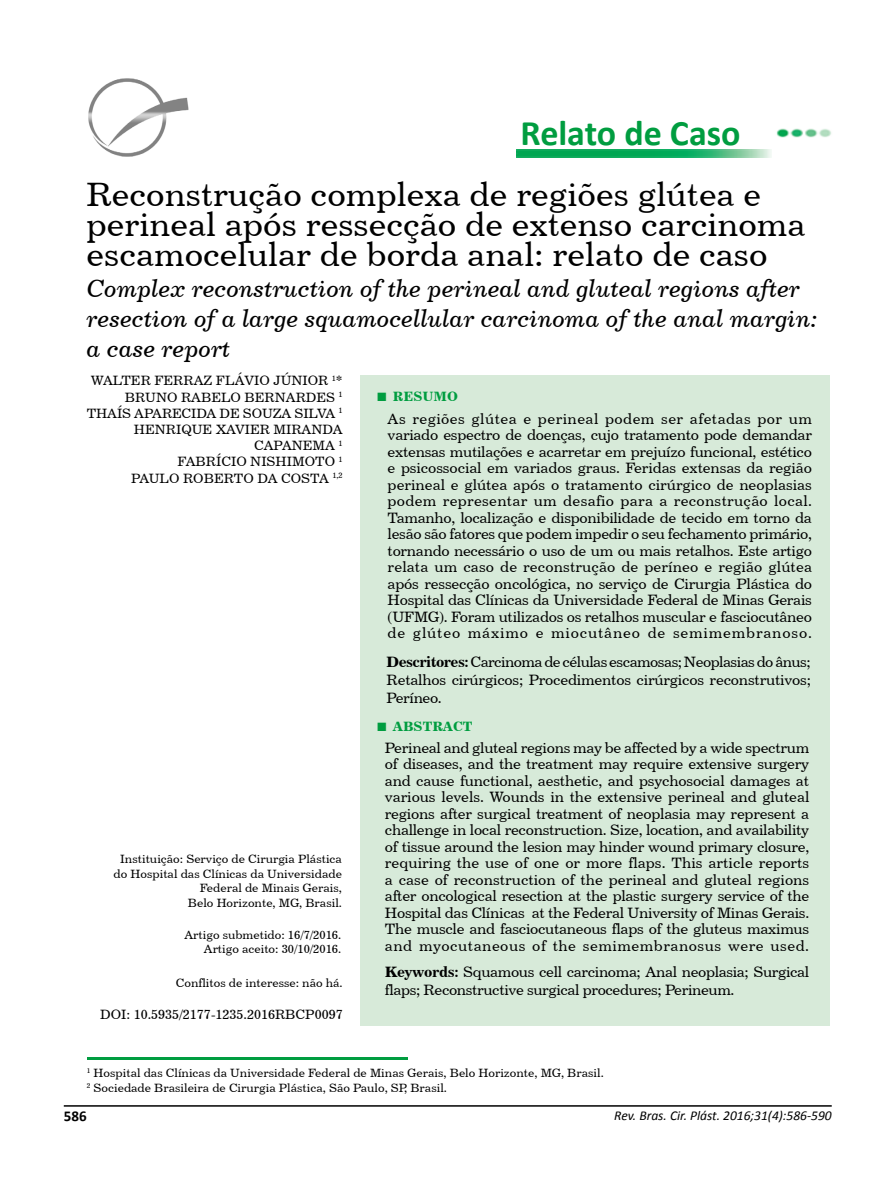
<style>
.page{position:relative;width:893px;height:1191px;background:#fff}
.page>*{position:absolute;margin:0;border:0;box-sizing:border-box;transform-origin:0 0}
.t1{font:700 36px "Calibri";color:#009d40}
.t2{font:33.75px/30px "Century 731 BT Roman A";color:#000}
.t3{font:24.75px/30px "Century 731 BT Italic A";color:#000}
.t4{font:15px/16.5px "Century 731 BT Roman A";letter-spacing:-.015em;color:#000;text-align:justify}
.t5{font:700 15px "Calibri";color:#000}
.t6{font:13.5px/16.2px "Century 731 BT Roman A";color:#000;text-align:right}
.t7{font:italic 13.5px "Calibri";color:#000}
.t8{font:13.5px "Century 731 BT Bold A";color:#009d40}
.t9{font:12px/14.4px "Century 731 BT Roman A";color:#000;text-align:right}
.s1{font-family:"Times New Roman";font-weight:700;font-size:18px}
.s2{font-family:"Century 731 BT Bold A"}
</style>
<div class="page">
<hr style="left:64px;top:1105px;width:768px;height:1px;background:#000">
<img style="left:776px;top:128px;width:55px;height:10px">
<img style="left:88px;top:78px;width:101px;height:79px">
<div style="left:360px;top:375px;width:470px;height:650px;background:#d7ead9"></div>
<hr style="left:87px;top:1057px;width:320px;height:2px;background:#009d40">
<img style="left:517px;top:150px;width:255px;height:7px">
<h1 class="t1" style="left:521px;top:111px;width:221px">Relato de Caso</h1>
<h2 class="t2" style="left:86px;top:179px;width:721px">Reconstrução complexa de regiões glútea e perineal após ressecção de extenso carcinoma escamocelular de borda anal: relato de caso</h2>
<h3 class="t3" style="left:87px;top:273px;width:732px">Complex reconstruction of the perineal and gluteal regions after resection of a large squamocellular carcinoma of the anal margin: a case report</h3>
<p class="t6" style="left:87px;top:372px;width:257px">WALTER FERRAZ FLÁVIO JÚNIOR <sup>1</sup>*<br>BRUNO RABELO BERNARDES <sup>1<br></sup>THAÍS APARECIDA DE SOUZA SILVA <sup>1<br></sup>HENRIQUE XAVIER MIRANDA<br>CAPANEMA <sup>1<br></sup>FABRÍCIO NISHIMOTO <sup>1<br></sup>PAULO ROBERTO DA COSTA <sup>1,2</sup></p>
<p class="t9" style="left:114px;top:852px;width:230px">Instituição: Serviço de Cirurgia Plástica do Hospital das Clínicas da Universidade Federal de Minais Gerais,<br>Belo Horizonte, MG, Brasil.</p>
<p class="t9" style="left:184px;top:927px;width:158px">Artigo submetido: 16/7/2016.<br>Artigo aceito: 30/10/2016.</p>
<p class="t9" style="left:176px;top:975px;width:168px">Conflitos de interesse: não há.</p>
<p class="t6" style="left:100px;top:1006px;width:244px">DOI: 10.5935/2177-1235.2016RBCP0097</p>
<p class="t8" style="left:376px;top:388px;width:83px"><span class="s1">■</span> RESUMO</p>
<p class="t4" style="left:388px;top:410px;width:426px">As regiões glútea e perineal podem ser afetadas por um variado espectro de doenças, cujo tratamento pode demandar extensas mutilações e acarretar em prejuízo funcional, estético e psicossocial em variados graus. Feridas extensas da região perineal e glútea após o tratamento cirúrgico de neoplasias podem representar um desafio para a reconstrução local.<br>Tamanho, localização e disponibilidade de tecido em torno da lesão são fatores que podem impedir o seu fechamento primário, tornando necessário o uso de um ou mais retalhos. Este artigo relata um caso de reconstrução de períneo e região glútea após ressecção oncológica, no serviço de Cirurgia Plástica do Hospital das Clínicas da Universidade Federal de Minas Gerais (UFMG). Foram utilizados os retalhos muscular e fasciocutâneo de glúteo máximo e miocutâneo de semimembranoso.</p>
<p class="t4" style="left:387px;top:652px;width:426px;line-height:18px"><span class="s2">Descritores:</span> Carcinoma de células escamosas; Neoplasias do ânus; Retalhos cirúrgicos; Procedimentos cirúrgicos reconstrutivos; Períneo.</p>
<p class="t8" style="left:376px;top:717px;width:98px"><span class="s1">■</span> ABSTRACT</p>
<p class="t4" style="left:385px;top:739px;width:426px">Perineal and gluteal regions may be affected by a wide spectrum of diseases, and the treatment may require extensive surgery and cause functional, aesthetic, and psychosocial damages at various levels. Wounds in the extensive perineal and gluteal regions after surgical treatment of neoplasia may represent a challenge in local reconstruction. Size, location, and availability of tissue around the lesion may hinder wound primary closure, requiring the use of one or more flaps. This article reports a case of reconstruction of the perineal and gluteal regions after oncological resection at the plastic surgery service of the Hospital das Clínicas at the Federal University of Minas Gerais.<br>The muscle and fasciocutaneous flaps of the gluteus maximus and myocutaneous of the semimembranosus were used.</p>
<p class="t4" style="left:385px;top:962px;width:426px;line-height:18px"><span class="s2">Keywords:</span> Squamous cell carcinoma; Anal neoplasia; Surgical flaps; Reconstructive surgical procedures; Perineum.</p>
<p class="t9" style="left:87px;top:1065px;width:518px;line-height:15px;text-align:left"><sup>1</sup> Hospital das Clínicas da Universidade Federal de Minas Gerais, Belo Horizonte, MG, Brasil.<br><sup>2</sup> Sociedade Brasileira de Cirurgia Plástica, São Paulo, SP, Brasil.</p>
<p class="t5" style="left:64px;top:1106px;width:24px">586</p>
<p class="t7" style="left:614px;top:1106px;width:219px">Rev. Bras. Cir. Plást. 2016;31(4):586-590</p>
</div>
